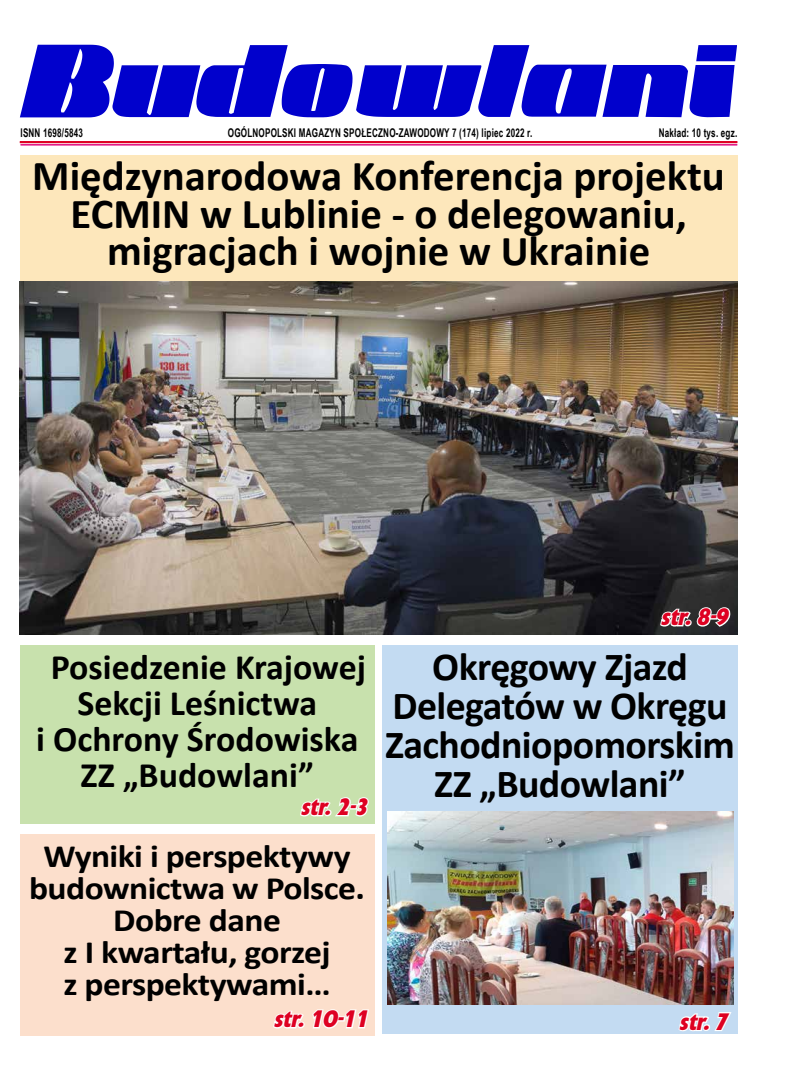
<style>
.page{position:relative;width:794px;height:1078px;background:#fff}
.page>*{position:absolute;margin:0;border:0;box-sizing:border-box;transform-origin:0 0}
.t1{font:700 42.8px/37.8px "Calibri";color:#000;text-align:center}
.t2{font:700 39.9px/38.9px "Calibri";letter-spacing:-.015em;color:#000;text-align:center}
.t3{font:700 35.9px/35.9px "Calibri";color:#000;text-align:center}
.t4{font:700 32.6px/32.1px "Calibri";letter-spacing:-.015em;color:#000;text-align:center;scale:1.09 1}
.t5{font:italic 23.1px "EFN Gilead Blk Cnd";color:#de0122;scale:1.07 1}
.t6{font:700 12px "Arial Narrow";letter-spacing:.02em;color:#000;scale:.82 1}
</style>
<div class="page">
<svg style="left:20px;top:44px;width:717px;height:73px"></svg>
<hr style="left:20px;top:141px;width:717px;height:2px;background:#de0122">
<hr style="left:21px;top:144px;width:716px;height:1px;background:#e10079">
<div style="left:20px;top:645px;width:354px;height:178px;background:#c8e1ad"></div>
<div style="left:20px;top:155px;width:717px;height:179px;background:#fde7bb"></div>
<div style="left:20px;top:833px;width:354px;height:202px;background:#fcdfcc"></div>
<div style="left:382px;top:645px;width:355px;height:388px;background:#c3dbf2"></div>
<svg style="left:677px;top:1003px;width:56px;height:29px"></svg>
<svg style="left:300px;top:797px;width:69px;height:20px"></svg>
<svg style="left:273px;top:1009px;width:96px;height:20px"></svg>
<img style="left:20px;top:281px;width:717px;height:353px">
<img style="left:387px;top:811px;width:347px;height:192px">
<svg style="left:659px;top:585px;width:73px;height:43px"></svg>
<p class="t6" style="left:21px;top:123px;width:78px">ISNN 1698/5843</p>
<p class="t6" style="left:228px;top:123px;width:373px">OGÓLNOPOLSKI MAGAZYN SPOŁECZNO-ZAWODOWY 7 (174) lipiec 2022 r.</p>
<p class="t6" style="left:659px;top:123px;width:97px">Nakład: 10 tys. egz.</p>
<p class="t1" style="left:32px;top:156px;width:694px">Międzynarodowa Konferencja projektu<br>ECMIN w Lublinie - o delegowaniu, migracjach i wojnie w Ukrainie</p>
<p class="t3" style="left:36px;top:648px;width:331px">Posiedzenie Krajowej<br>Sekcji Leśnictwa<br>i Ochrony Środowiska<br>ZZ „Budowlani”</p>
<p class="t5" style="left:300px;top:790px;width:70px">str.2-3</p>
<p class="t4" style="left:29px;top:839px;width:310px">Wyniki i perspektywy budownictwa w Polsce.<br>Dobre dane<br>z I kwartału, gorzej<br>z perspektywami…</p>
<p class="t5" style="left:273px;top:1002px;width:95px">str.10-11</p>
<p class="t5" style="left:660px;top:601px;width:70px">str.8-9</p>
<p class="t2" style="left:385px;top:646px;width:351px">Okręgowy Zjazd<br>Delegatów w Okręgu<br>Zachodniopomorskim<br>ZZ „Budowlani”</p>
<p class="t5" style="left:679px;top:1005px;width:53px">str.7</p>
</div>
